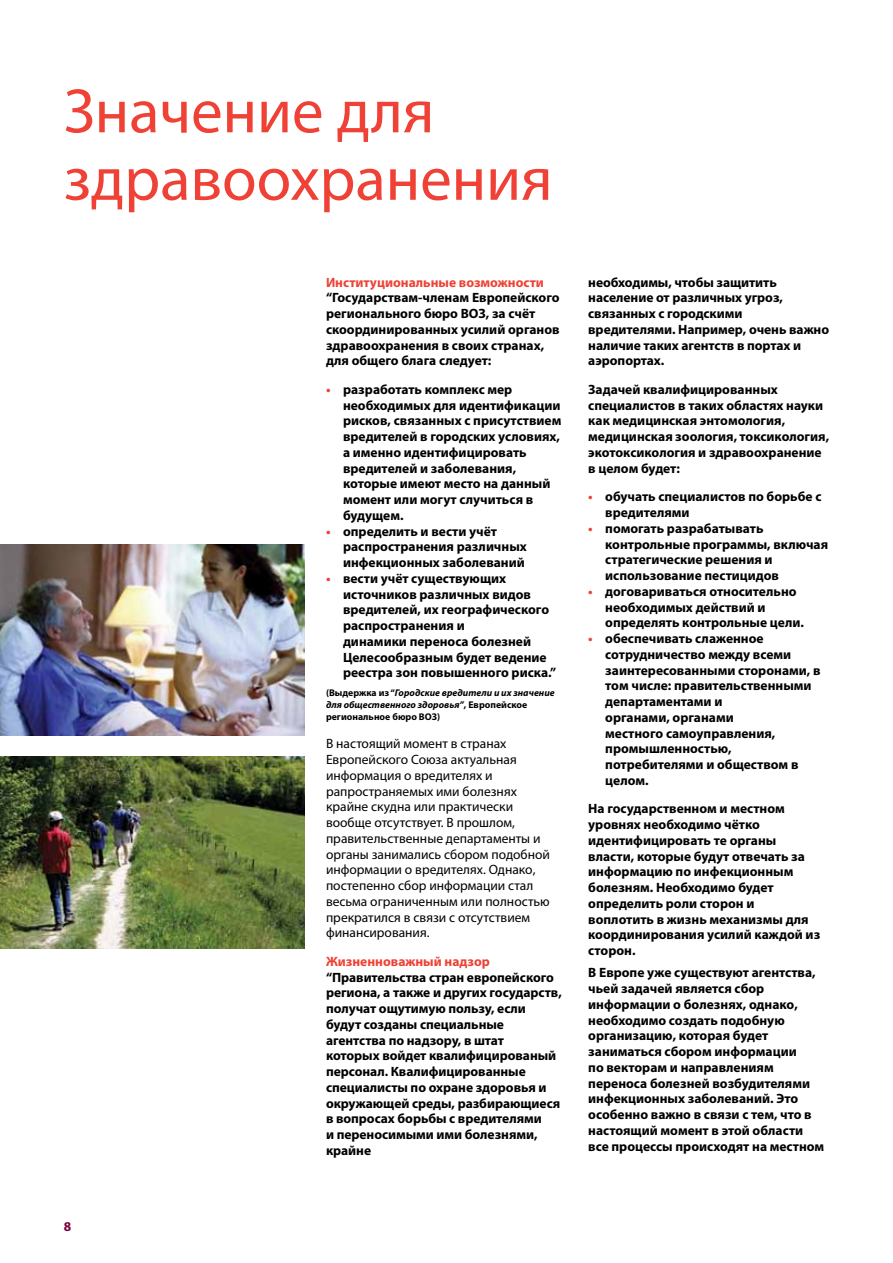
<style>
.page{position:relative;width:893px;height:1263px;background:#fff}
.page>*{position:absolute;margin:0;border:0;box-sizing:border-box;transform-origin:0 0}
.t1{font:63px/67.5px "Myriad Pro";color:#ef4135}
.t2{font:700 13.5px/15.8px "Myriad Pro";color:#000}
.t3{font:13.5px/15.8px "Myriad Pro";color:#000}
.t4{font:700 13.5px "Myriad Pro";color:#ef4135}
.t5{font:700 13.5px "Myriad Pro";color:#7a003c}
.t6{font:italic 700 9.75px/12px "Myriad Pro";color:#000}
.s1{color:#ef4135}
.s2{font-style:normal}
</style>
<div class="page">
<img style="left:0;top:544px;width:305px;height:192px">
<img style="left:0;top:757px;width:305px;height:191px">
<h1 class="t1" style="left:64px;top:76px;width:490px">Значение для здравоохранения</h1>
<p class="t5" style="left:64px;top:1217px;width:9px">8</p>
<p class="t4" style="left:326px;top:273px;width:219px">Институциональные возможности</p>
<p class="t2" style="left:326px;top:289px;width:235px">“Государствам-членам Европейского регионального бюро ВОЗ, за счёт скоординированных усилий органов здравоохранения в своих странах, для общего блага следует:</p>
<p class="t2" style="left:343px;top:381px;width:220px;text-indent:-17px"><span class="s1">•</span> разработать комплекс мер необходимых для идентификации рисков, связанных с присутствием вредителей в городских условиях, а именно идентифицировать вредителей и заболевания, которые имеют место на данный момент или могут случиться в будущем.</p>
<p class="t2" style="left:343px;top:523px;width:185px;text-indent:-17px"><span class="s1">•</span> определить и вести учёт распространения различных инфекционных заболеваний</p>
<p class="t2" style="left:343px;top:570px;width:215px;text-indent:-17px"><span class="s1">•</span> вести учёт существующих источников различных видов вредителей, их географического распространения и<br>динамики переноса болезней<br>Целесообразным будет ведение реестра зон повышенного риска.”</p>
<p class="t6" style="left:326px;top:686px;width:230px"><span class="s2">(Выдержка из “</span>Городские вредители и их значение для общественного здоровья”<span class="s2">, Европейское региональное бюро ВОЗ)</span></p>
<p class="t3" style="left:326px;top:736px;width:225px">В настоящий момент в странах<br>Европейского Союза актуальная информация о вредителях и рапространяемых ими болезнях крайне скудна или практически вообще отсутствует. В прошлом, правительственные департаменты и органы занимались сбором подобной информации о вредителях. Однако, постепенно сбор информации стал весьма ограниченным или полностью прекратился в связи с отсутствием финансирования.</p>
<p class="t4" style="left:326px;top:952px;width:165px">Жизненноважный надзор</p>
<p class="t2" style="left:326px;top:969px;width:237px">“Правительства стран европейского региона, а также и других государств, получат ощутимую пользу, если будут созданы специальные агентства по надзору, в штат<br>которых войдет квалифицированый персонал. Квалифицированные специалисты по охране здоровья и окружающей среды, разбирающиеся в вопросах борьбы с вредителями<br>и переносимыми ими болезнями, крайне</p>
<p class="t2" style="left:588px;top:274px;width:242px">необходимы, чтобы защитить население от различных угроз, связанных с городскими вредителями. Например, очень важно наличие таких агентств в портах и аэропортах.</p>
<p class="t2" style="left:588px;top:381px;width:242px">Задачей квалифицированных специалистов в таких областях науки как медицинская энтомология, медицинская зоология, токсикология, экотоксикология и здравоохранение в целом будет:</p>
<p class="t2" style="left:605px;top:488px;width:218px;text-indent:-17px"><span class="s1">•</span> обучать специалистов по борьбе с вредителями</p>
<p class="t2" style="left:605px;top:520px;width:224px;text-indent:-17px"><span class="s1">•</span> помогать разрабатывать контрольные программы, включая стратегические решения и использование пестицидов</p>
<p class="t2" style="left:605px;top:583px;width:200px;text-indent:-17px"><span class="s1">•</span> договариваться относительно необходимых действий и определять контрольные цели.</p>
<p class="t2" style="left:605px;top:630px;width:217px;text-indent:-17px"><span class="s1">•</span> обеспечивать слаженное сотрудничество между всеми заинтересованными сторонами, в том числе: правительственными департаментами и<br>органами, органами<br>местного самоуправления, промышленностью, потребителями и обществом в целом.</p>
<p class="t2" style="left:588px;top:800px;width:234px">На государственном и местном уровнях необходимо чётко идентифицировать те органы власти, которые будут отвечать за информацию по инфекционным болезням. Необходимо будет определить роли сторон и воплотить в жизнь механизмы для координирования усилий каждой из сторон.</p>
<p class="t2" style="left:588px;top:964px;width:238px">В Европе уже существуют агентства, чьей задачей является сбор информации о болезнях, однако, необходимо создать подобную организацию, которая будет заниматься сбором информации<br>по векторам и направлениям переноса болезней возбудителями инфекционных заболеваний. Это особенно важно в связи с тем, что в настоящий момент в этой области все процессы происходят на местном</p>
</div>
